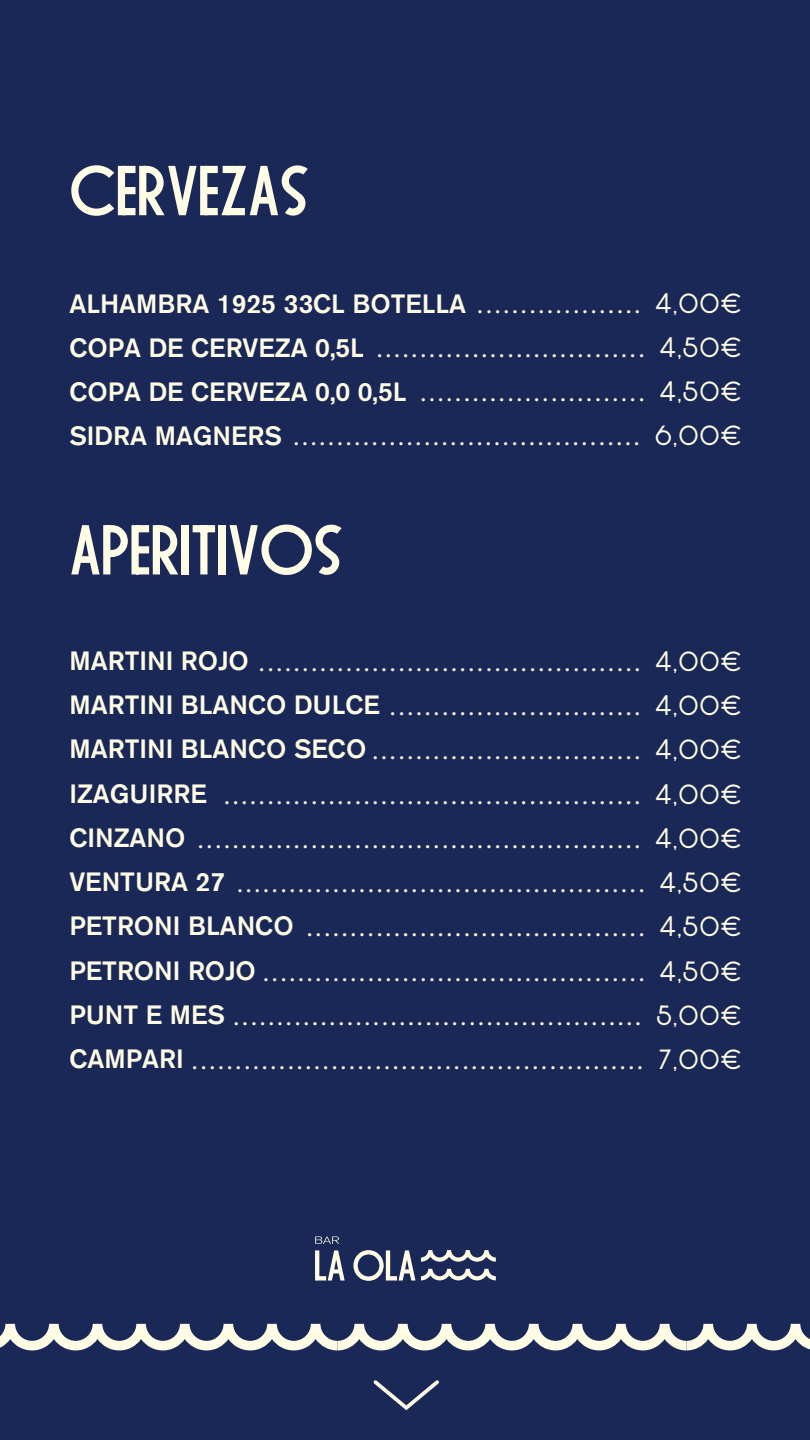
<style>
.page{position:relative;width:810px;height:1440px;background:#1a2857}
.page>*{position:absolute;margin:0;border:0;box-sizing:border-box;transform-origin:0 0}
.t1{font:70.5px "BD Orange VF";color:#fffce5}
.t2{font:35.1px/44.2px "BD Orange VF";color:#fffce5;text-align:right}
.t3{font:500 26.25px/44.2px "Akzidenz Grotesk BQ";color:#fffce5}
.s1{font-size:27.75px}
</style>
<div class="page">
<svg style="left:0;top:1324px;width:810px;height:26px"></svg>
<svg style="left:373px;top:1380px;width:66px;height:30px"></svg>
<svg style="left:315px;top:1236px;width:24px;height:8px"></svg>
<svg style="left:421px;top:1250px;width:75px;height:12px"></svg>
<svg style="left:421px;top:1269px;width:75px;height:11px"></svg>
<svg style="left:315px;top:1250px;width:30px;height:31px"></svg>
<svg style="left:353px;top:1250px;width:62px;height:31px"></svg>
<h1 class="t1" style="left:69px;top:152px;width:242px">CERVEZAS</h1>
<p class="t2" style="left:294px;top:280px;width:449px">................... <span class="s1">4,00€ </span>............................... <span class="s1">4,50€ </span>.......................... <span class="s1">4,50€ </span>........................................ <span class="s1">6,00€</span></p>
<p class="t3" style="left:69px;top:281px;width:398px">ALHAMBRA 1925 33CL BOTELLA<br>COPA DE CERVEZA 0,5L<br>COPA DE CERVEZA 0,0 0,5L<br>SIDRA MAGNERS</p>
<h1 class="t1" style="left:69px;top:512px;width:275px">APERITIVOS</h1>
<p class="t3" style="left:69px;top:638px;width:312px">MARTINI ROJO<br>MARTINI BLANCO DULCE<br>MARTINI BLANCO SECO<br>IZAGUIRRE<br>CINZANO<br>VENTURA 27<br>PETRONI BLANCO<br>PETRONI ROJO<br>PUNT E MES<br>CAMPARI</p>
<p class="t2" style="left:192px;top:638px;width:550px">............................................ <span class="s1">4,00€ </span>............................. <span class="s1">4,00€ </span>............................... <span class="s1">4,00€ </span>................................................ <span class="s1">4,00€ </span>................................................... <span class="s1">4,00€ </span>............................................... <span class="s1">4,50€ </span>....................................... <span class="s1">4,50€ </span>............................................ <span class="s1">4,50€ </span>............................................... <span class="s1">5,00€ </span>.................................................... <span class="s1">7,00€</span></p>
</div>
